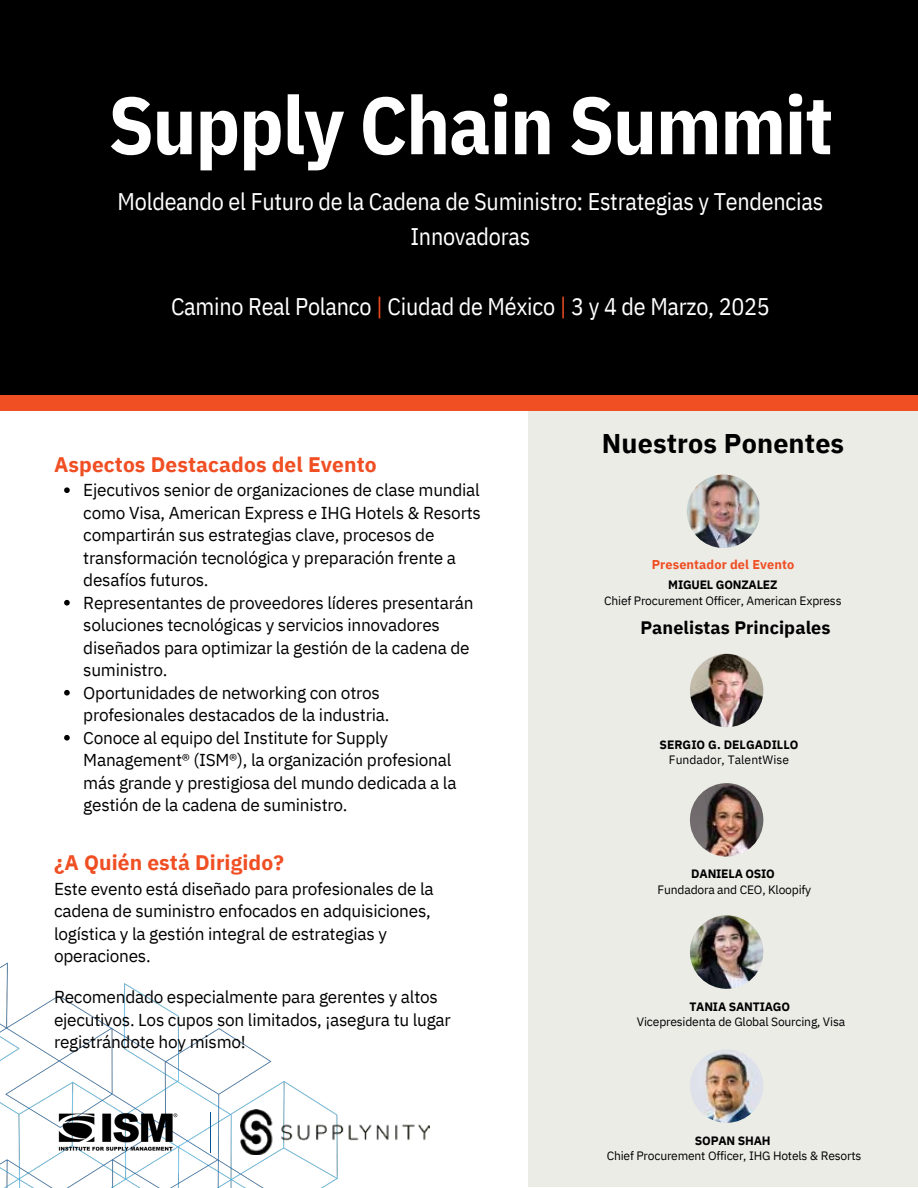
<style>
.page{position:relative;width:918px;height:1188px;background:#fff}
.page>*{position:absolute;margin:0;border:0;box-sizing:border-box;transform-origin:0 0}
.t1{font:700 81px "IBM Plex Sans Cond";letter-spacing:-.01em;color:#fff}
.t2{font:700 27px "IBM Plex Sans";letter-spacing:.005em;color:#000}
.t3{font:24px/34.8px "IBM Plex Sans Cond";letter-spacing:-.01em;color:#fff;text-align:center}
.t4{font:700 21px "IBM Plex Sans";letter-spacing:.005em;color:#f04e23}
.t5{font:700 18px "IBM Plex Sans";letter-spacing:.005em;color:#000}
.t6{font:17.25px/22.5px "IBM Plex Sans";letter-spacing:-.015em;color:#000}
.t7{font:700 12.75px "IBM Plex Sans";letter-spacing:.01em;color:#f04e23}
.t8{font:12.15px/15.8px "IBM Plex Sans";letter-spacing:-.015em;color:#000;text-align:center}
.t9{font:12.15px/15.8px "IBM Plex Sans";letter-spacing:.005em;color:#000;text-align:center}
.t10{font:700 12.15px "IBM Plex Sans";letter-spacing:-.015em;color:#000}
.s1{color:#f04e23}
.s2{font-weight:700}
</style>
<div class="page">
<div style="left:528px;top:379px;width:390px;height:808px;background:#ebece6"></div>
<img style="left:690px;top:654px;width:73px;height:73px;border-radius:50%">
<div style="left:0;top:0;width:918px;height:402px;background:#000"></div>
<div style="left:0;top:395px;width:918px;height:15px;background:#f04e23"></div>
<img style="left:0;top:962px;width:430px;height:226px">
<img style="left:240px;top:1109px;width:189px;height:45px">
<hr style="left:210px;top:1112px;width:1px;height:41px;background:#005195">
<img style="left:687px;top:475px;width:72px;height:73px">
<img style="left:690px;top:783px;width:73px;height:74px;border-radius:50%">
<img style="left:690px;top:915px;width:73px;height:74px;border-radius:50%">
<img style="left:690px;top:1049px;width:73px;height:74px;border-radius:50%">
<svg style="left:64px;top:487px;width:6px;height:6px"></svg>
<svg style="left:64px;top:600px;width:6px;height:6px"></svg>
<svg style="left:64px;top:690px;width:6px;height:6px"></svg>
<svg style="left:64px;top:735px;width:6px;height:6px"></svg>
<p class="t1" style="left:109px;top:71px;width:726px">Supply Chain Summit</p>
<p class="t3" style="left:118px;top:184px;width:707px">Moldeando el Futuro de la Cadena de Suministro: Estrategias y Tendencias<br>Innovadoras</p>
<p class="t3" style="left:171px;top:289px;width:600px">Camino Real Polanco <span class="s1">|</span> Ciudad de México <span class="s1">|</span> 3 y 4 de Marzo, 2025</p>
<p class="t4" style="left:54px;top:450px;width:324px">Aspectos Destacados del Evento</p>
<p class="t6" style="left:83px;top:479px;width:399px">Ejecutivos senior de organizaciones de clase mundial como Visa, American Express e IHG Hotels &amp; Resorts compartirán sus estrategias clave, procesos de transformación tecnológica y preparación frente a desafíos futuros.</p>
<p class="t6" style="left:83px;top:591px;width:392px">Representantes de proveedores líderes presentarán soluciones tecnológicas y servicios innovadores diseñados para optimizar la gestión de la cadena de suministro.</p>
<p class="t6" style="left:83px;top:681px;width:308px">Oportunidades de networking con otros profesionales destacados de la industria.</p>
<p class="t6" style="left:83px;top:726px;width:375px">Conoce al equipo del Institute for Supply Management® (ISM®), la organización profesional más grande y prestigiosa del mundo dedicada a la gestión de la cadena de suministro.</p>
<p class="t4" style="left:54px;top:848px;width:231px">¿A Quién está Dirigido?</p>
<p class="t6" style="left:54px;top:877px;width:381px">Este evento está diseñado para profesionales de la cadena de suministro enfocados en adquisiciones, logística y la gestión integral de estrategias y operaciones.</p>
<h3 class="t6" style="left:54px;top:986px;width:398px">Recomendado especialmente para gerentes y altos ejecutivos. Los cupos son limitados, ¡asegura tu lugar registrándote hoy mismo!</h3>
<p class="t2" style="left:602px;top:425px;width:244px">Nuestros Ponentes</p>
<h5 class="t7" style="left:652px;top:556px;width:144px">Presentador del Evento</h5>
<p class="t8" style="left:604px;top:576px;width:239px"><span class="s2">MIGUEL GONZALEZ<br></span>Chief Procurement Officer, American Express</p>
<p class="t5" style="left:640px;top:616px;width:192px">Panelistas Principales</p>
<h4 class="t9" style="left:659px;top:736px;width:141px"><span class="s2">SERGIO G. DELGADILLO<br></span>Fundador, TalentWise</h4>
<h6 class="t10" style="left:691px;top:866px;width:85px">DANIELA OSIO</h6>
<p class="t8" style="left:658px;top:882px;width:155px">Fundadora and CEO, Kloopify</p>
<p class="t10" style="left:689px;top:998px;width:102px">TANIA SANTIAGO</p>
<p class="t8" style="left:637px;top:1014px;width:210px">Vicepresidenta de Global Sourcing, Visa</p>
<p class="t10" style="left:695px;top:1132px;width:77px">SOPAN SHAH</p>
<p class="t8" style="left:607px;top:1148px;width:256px">Chief Procurement Officer, IHG Hotels &amp; Resorts</p>
</div>
